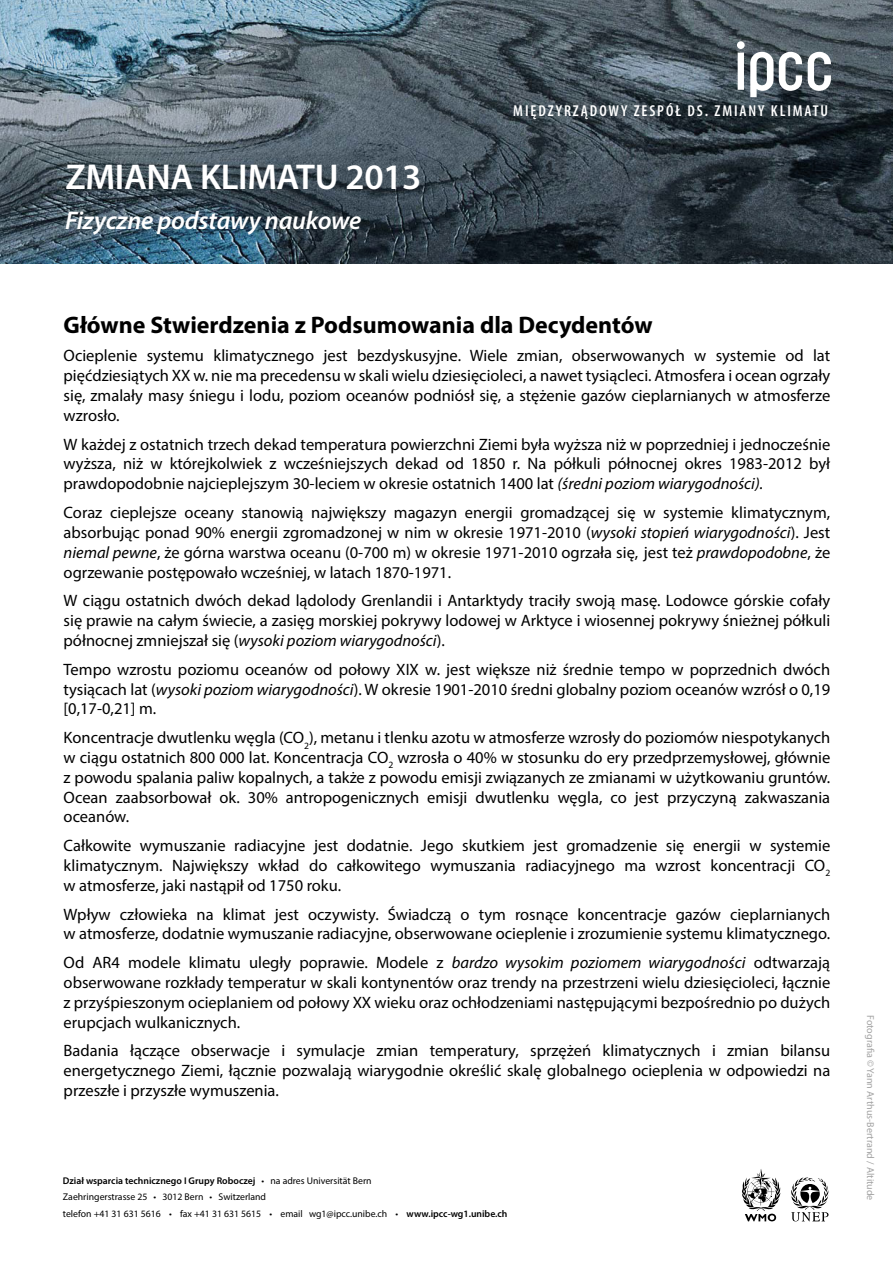
<style>
.page{position:relative;width:893px;height:1263px;background:#fff}
.page>*{position:absolute;margin:0;border:0;box-sizing:border-box;transform-origin:0 0}
.t1{font:600 36px "Myriad Pro";letter-spacing:-.01em;color:#fff}
.t2{font:italic 600 25.5px "Myriad Pro";letter-spacing:-.01em;color:#fff}
.t3{font:700 24px "Myriad Pro";color:#000}
.t4{font:16.5px/19.8px "Myriad Pro";color:#000;text-align:justify}
.t5{font:600 condensed 15.9px "Myriad Pro";letter-spacing:.12em;color:#fff}
.t6{font:10.05px "Myriad Pro";color:#a2a2a2}
.t7{font:9.75px/16.5px "Myriad Pro";color:#000}
.s1{font-style:italic}
.s2{font-weight:600}
</style>
<div class="page">
<img style="left:0;top:0;width:893px;height:263px">
<svg style="left:737px;top:42px;width:36px;height:55px"></svg>
<svg style="left:779px;top:52px;width:23px;height:39px"></svg>
<svg style="left:808px;top:52px;width:23px;height:39px"></svg>
<svg style="left:791px;top:1177px;width:38px;height:44px"></svg>
<svg style="left:742px;top:1169px;width:39px;height:52px"></svg>
<h1 class="t1" style="left:65px;top:154px;width:358px">ZMIANA KLIMATU 2013</h1>
<h2 class="t2" style="left:65px;top:204px;width:298px">Fizyczne podstawy naukowe</h2>
<p class="t5" style="left:513px;top:102px;width:316px">MIĘDZYRZĄDOWY ZESPÓŁ DS. ZMIANY KLIMATU</p>
<h3 class="t3" style="left:64px;top:309px;width:591px">Główne Stwierdzenia z Podsumowania dla Decydentów</h3>
<p class="t4" style="left:64px;top:346px;width:768px">Ocieplenie systemu klimatycznego jest bezdyskusyjne. Wiele zmian, obserwowanych w systemie od lat pięćdziesiątych XX w. nie ma precedensu w skali wielu dziesięcioleci, a nawet tysiącleci. Atmosfera i ocean ogrzały się, zmalały masy śniegu i lodu, poziom oceanów podniósł się, a stężenie gazów cieplarnianych w atmosferze wzrosło.</p>
<p class="t4" style="left:64px;top:434px;width:768px">W każdej z ostatnich trzech dekad temperatura powierzchni Ziemi była wyższa niż w poprzedniej i jednocześnie wyższa, niż w którejkolwiek z wcześniejszych dekad od 1850 r. Na półkuli północnej okres 1983-2012 był prawdopodobnie najcieplejszym 30-leciem w okresie ostatnich 1400 lat <span class="s1">(średni poziom wiarygodności).</span></p>
<p class="t4" style="left:64px;top:502px;width:768px">Coraz cieplejsze oceany stanowią największy magazyn energii gromadzącej się w systemie klimatycznym, absorbując ponad 90% energii zgromadzonej w nim w okresie 1971-2010 (<span class="s1">wysoki stopień wiarygodności</span>). Jest <span class="s1">niemal pewne</span>, że górna warstwa oceanu (0-700 m) w okresie 1971-2010 ogrzała się, jest też <span class="s1">prawdopodobne</span>, że ogrzewanie postępowało wcześniej, w latach 1870-1971.</p>
<p class="t4" style="left:64px;top:591px;width:768px">W ciągu ostatnich dwóch dekad lądolody Grenlandii i Antarktydy traciły swoją masę. Lodowce górskie cofały się prawie na całym świecie, a zasięg morskiej pokrywy lodowej w Arktyce i wiosennej pokrywy śnieżnej półkuli północnej zmniejszał się (<span class="s1">wysoki poziom wiarygodności</span>).</p>
<p class="t4" style="left:64px;top:659px;width:768px">Tempo wzrostu poziomu oceanów od połowy XIX w. jest większe niż średnie tempo w poprzednich dwóch tysiącach lat (<span class="s1">wysoki poziom wiarygodności</span>). W okresie 1901-2010 średni globalny poziom oceanów wzrósł o 0,19 [0,17-0,21] m.</p>
<p class="t4" style="left:64px;top:727px;width:768px">Koncentracje dwutlenku węgla (CO<sub>2</sub>), metanu i tlenku azotu w atmosferze wzrosły do poziomów niespotykanych w ciągu ostatnich 800 000 lat. Koncentracja CO<sub>2</sub> wzrosła o 40% w stosunku do ery przedprzemysłowej, głównie z powodu spalania paliw kopalnych, a także z powodu emisji związanych ze zmianami w użytkowaniu gruntów.<br>Ocean zaabsorbował ok. 30% antropogenicznych emisji dwutlenku węgla, co jest przyczyną zakwaszania oceanów.</p>
<p class="t4" style="left:64px;top:835px;width:768px">Całkowite wymuszanie radiacyjne jest dodatnie. Jego skutkiem jest gromadzenie się energii w systemie klimatycznym. Największy wkład do całkowitego wymuszania radiacyjnego ma wzrost koncentracji CO<sub>2 </sub>w atmosferze, jaki nastąpił od 1750 roku.</p>
<p class="t4" style="left:64px;top:904px;width:768px">Wpływ człowieka na klimat jest oczywisty. Świadczą o tym rosnące koncentracje gazów cieplarnianych w atmosferze, dodatnie wymuszanie radiacyjne, obserwowane ocieplenie i zrozumienie systemu klimatycznego.</p>
<p class="t4" style="left:64px;top:952px;width:768px">Od AR4 modele klimatu uległy poprawie. Modele z <span class="s1">bardzo wysokim poziomem wiarygodności</span> odtwarzają obserwowane rozkłady temperatur w skali kontynentów oraz trendy na przestrzeni wielu dziesięcioleci, łącznie z przyśpieszonym ocieplaniem od połowy XX wieku oraz ochłodzeniami następującymi bezpośrednio po dużych erupcjach wulkanicznych.</p>
<p class="t4" style="left:64px;top:1041px;width:768px">Badania łączące obserwacje i symulacje zmian temperatury, sprzężeń klimatycznych i zmian bilansu energetycznego Ziemi, łącznie pozwalają wiarygodnie określić skalę globalnego ocieplenia w odpowiedzi na przeszłe i przyszłe wymuszenia.</p>
<p class="t7" style="left:63px;top:1172px;width:446px"><span class="s2">Dział wsparcia technicznego I Grupy Roboczej</span> • na adres Universität Bern<br>Zaehringerstrasse 25 • 3012 Bern • Switzerland<br>telefon +41 31 631 5616 • fax +41 31 631 5615 • email wg1@ipcc.unibe.ch • <span class="s2">www.ipcc-wg1.unibe.ch</span></p>
<p class="t6" style="left:877px;top:1015px;width:187px;rotate:90deg">Fotografia © Yann Arthus-Bertrand / Altitude</p>
</div>
